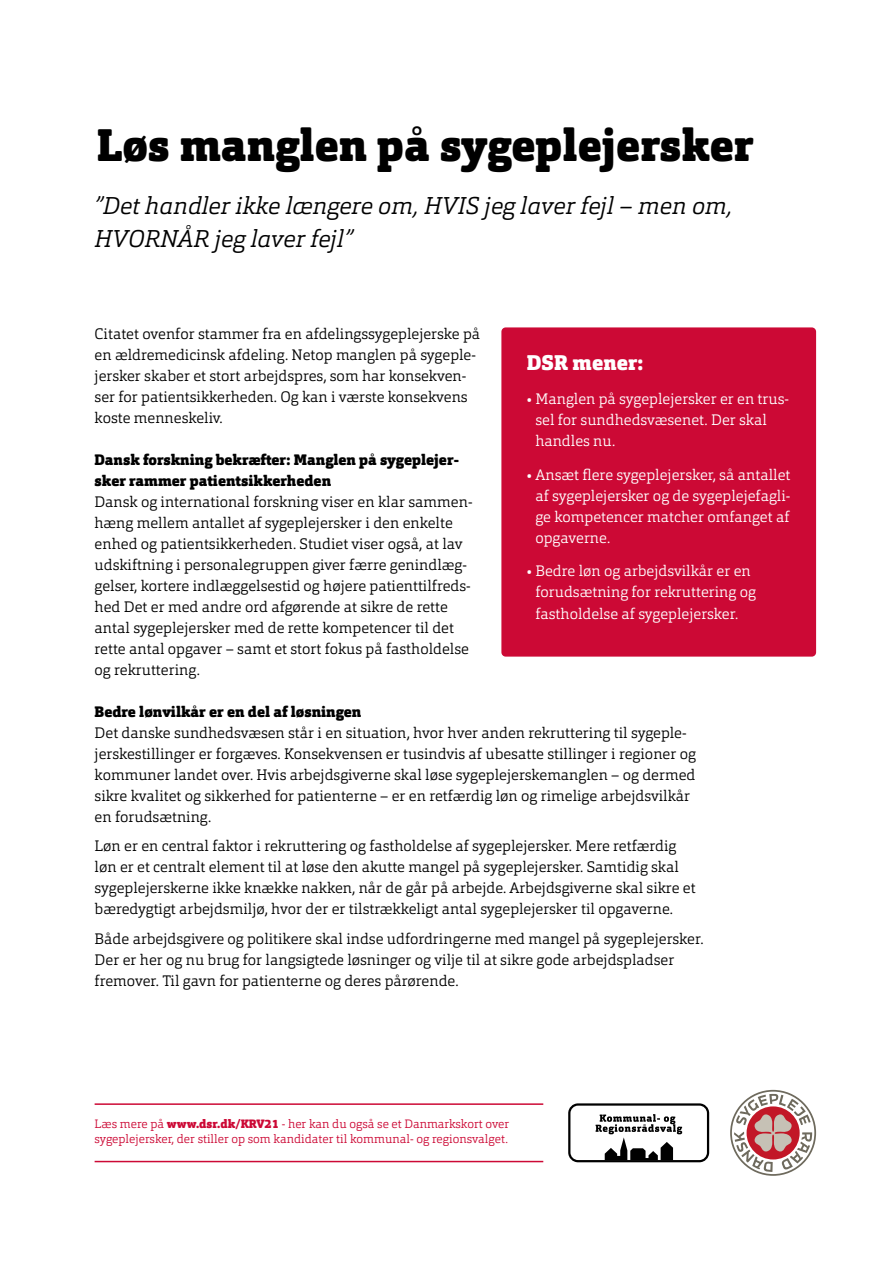
<style>
.page{position:relative;width:893px;height:1263px;background:#fff}
.page>*{position:absolute;margin:0;border:0;box-sizing:border-box;transform-origin:0 0}
.t1{font:900 45px "Orgon Slab";color:#000}
.t2{font:italic 300 24px/33px "Orgon Slab";color:#000}
.t3{font:900 21px "Orgon Slab";color:#fff}
.t4{font:300 15px/21px "Orgon Slab";color:#000}
.t5{font:300 15px/21px "Orgon Slab";color:#fff}
.t6{font:900 15px/21px "Orgon Slab";color:#000}
.t7{font:300 12px/15px "Orgon Slab";color:#cc0935}
.s1{font-weight:900}
</style>
<div class="page">
<svg style="left:568px;top:1103px;width:141px;height:59px"></svg>
<svg style="left:730px;top:1090px;width:86px;height:86px"></svg>
<svg style="left:732px;top:1091px;width:82px;height:83px"></svg>
<svg style="left:734px;top:1094px;width:78px;height:78px"></svg>
<hr style="left:95px;top:1103px;width:448px;height:2px;background:#cc0935">
<hr style="left:95px;top:1161px;width:448px;height:1px;background:#cc0935">
<div style="left:501px;top:327px;width:315px;height:330px;background:#cc0935;border-radius:4px"></div>
<h1 class="t1" style="left:97px;top:116px;width:659px">Løs manglen på sygeplejersker</h1>
<h2 class="t2" style="left:95px;top:189px;width:639px">”Det handler ikke længere om, HVIS jeg laver fejl – men om,<br>HVORNÅR jeg laver fejl”</h2>
<p class="t4" style="left:95px;top:323px;width:387px">Citatet ovenfor stammer fra en afdelingssygeplejerske på en ældremedicinsk afdeling. Netop manglen på sygeple&shy;jersker skaber et stort arbejdspres, som har konsekven&shy;ser for patientsikkerheden. Og kan i værste konsekvens koste menneskeliv.</p>
<p class="t6" style="left:95px;top:449px;width:366px">Dansk forskning bekræfter: Manglen på sygeplejer&shy;sker rammer patientsikkerheden</p>
<p class="t4" style="left:95px;top:491px;width:379px">Dansk og international forskning viser en klar sammen&shy;hæng mellem antallet af sygeplejersker i den enkelte enhed og patientsikkerheden. Studiet viser også, at lav udskiftning i personalegruppen giver færre genindlæg&shy;gelser, kortere indlæggelsestid og højere patienttilfreds&shy;hed Det er med andre ord afgørende at sikre de rette antal sygeplejersker med de rette kompetencer til det rette antal opgaver – samt et stort fokus på fastholdelse og rekruttering.</p>
<p class="t6" style="left:95px;top:701px;width:268px">Bedre lønvilkår er en del af løsningen</p>
<p class="t4" style="left:95px;top:722px;width:603px">Det danske sundhedsvæsen står i en situation, hvor hver anden rekruttering til sygeple&shy;jerskestillinger er forgæves. Konsekvensen er tusindvis af ubesatte stillinger i regioner og kommuner landet over. Hvis arbejdsgiverne skal løse sygeplejerskemanglen – og dermed sikre kvalitet og sikkerhed for patienterne – er en retfærdig løn og rimelige arbejdsvilkår en forudsætning.</p>
<p class="t4" style="left:95px;top:835px;width:602px">Løn er en central faktor i rekruttering og fastholdelse af sygeplejersker. Mere retfærdig løn er et centralt element til at løse den akutte mangel på sygeplejersker. Samtidig skal sygeplejerskerne ikke knække nakken, når de går på arbejde. Arbejdsgiverne skal sikre et bæredygtigt arbejdsmiljø, hvor der er tilstrækkeligt antal sygeplejersker til opgaverne.</p>
<p class="t4" style="left:95px;top:928px;width:610px">Både arbejdsgivere og politikere skal indse udfordringerne med mangel på sygeplejersker.<br>Der er her og nu brug for langsigtede løsninger og vilje til at sikre gode arbejdspladser fremover. Til gavn for patienterne og deres pårørende.</p>
<h3 class="t3" style="left:527px;top:349px;width:118px">DSR mener:</h3>
<p class="t5" style="left:535px;top:388px;width:255px;text-indent:-9px">• Manglen på sygeplejersker er en trus&shy;sel for sundhedsvæsenet. Der skal handles nu.</p>
<p class="t5" style="left:535px;top:464px;width:257px;text-align:justify;text-indent:-9px">• Ansæt flere sygeplejersker, så antallet af sygeplejersker og de sygeplejefagli&shy;ge kompetencer matcher omfanget af opgaverne.</p>
<p class="t5" style="left:535px;top:561px;width:222px;text-indent:-9px">• Bedre løn og arbejdsvilkår er en forudsætning for rekruttering og fastholdelse af sygeplejersker.</p>
<p class="t7" style="left:95px;top:1116px;width:416px">Læs mere på <span class="s1">www.dsr.dk/KRV21</span> - her kan du også se et Danmarkskort over sygeplejersker, der stiller op som kandidater til kommunal- og regionsvalget.</p>
</div>
